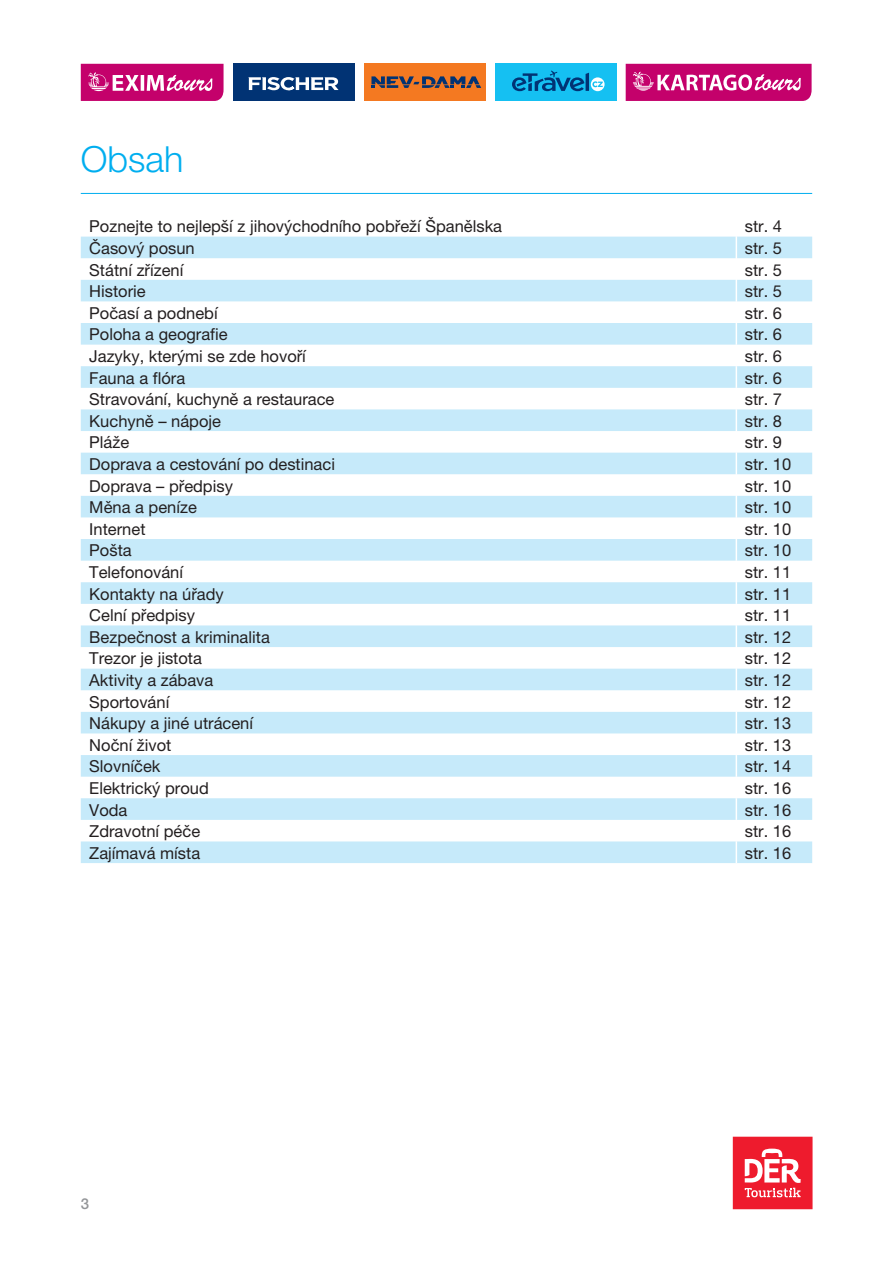
<style>
.page{position:relative;width:893px;height:1263px;background:#fff}
.page>*{position:absolute;margin:0;border:0;box-sizing:border-box;transform-origin:0 0}
.t1{font:300 36px "Helvetica Neue CE";color:#00aeef}
.t2{font:16.5px "Helvetica Neue CE";color:#231f20}
.t3{font:500 15px "Helvetica Neue CE";color:#939598}
</style>
<div class="page">
<div style="left:233px;top:64px;width:121px;height:37px;background:#013374"></div>
<svg style="left:248px;top:77px;width:91px;height:13px"></svg>
<div style="left:364px;top:64px;width:121px;height:37px;background:#f47921"></div>
<svg style="left:371px;top:76px;width:110px;height:12px"></svg>
<div style="left:495px;top:64px;width:121px;height:37px;background:#15c0f2"></div>
<svg style="left:512px;top:71px;width:93px;height:20px"></svg>
<svg style="left:81px;top:64px;width:143px;height:37px;background:#cd2b83"></svg>
<svg style="left:626px;top:64px;width:186px;height:37px;background:#ce2c84"></svg>
<div style="left:733px;top:1137px;width:79px;height:72px;background:#ee1b2d"></div>
<svg style="left:745px;top:1148px;width:56px;height:49px"></svg>
<hr style="left:81px;top:193px;width:731px;height:1px;background:#00aeef">
<svg style="left:81px;top:237px;width:731px;height:626px;fill:#ceecfa"></svg>
<svg style="left:736px;top:237px;width:1px;height:626px"></svg>
<h1 class="t1" style="left:81px;top:138px;width:104px">Obsah</h1>
<p class="t2" style="left:89px;top:217px;width:414px">Poznejte to nejlepší z jihovýchodního pobřeží Španělska</p>
<p class="t2" style="left:745px;top:217px;width:39px">str. 4</p>
<p class="t2" style="left:89px;top:238px;width:107px">Časový posun</p>
<p class="t2" style="left:745px;top:238px;width:39px">str. 5</p>
<p class="t2" style="left:89px;top:260px;width:96px">Státní zřízení</p>
<p class="t2" style="left:745px;top:260px;width:39px">str. 5</p>
<p class="t2" style="left:89px;top:281px;width:58px">Historie</p>
<p class="t2" style="left:745px;top:281px;width:39px">str. 5</p>
<p class="t2" style="left:89px;top:303px;width:130px">Počasí a podnebí</p>
<p class="t2" style="left:745px;top:303px;width:39px">str. 6</p>
<p class="t2" style="left:89px;top:325px;width:140px">Poloha a geografie</p>
<p class="t2" style="left:745px;top:325px;width:39px">str. 6</p>
<p class="t2" style="left:89px;top:346px;width:218px">Jazyky, kterými se zde hovoří</p>
<p class="t2" style="left:745px;top:346px;width:39px">str. 6</p>
<p class="t2" style="left:89px;top:368px;width:97px">Fauna a flóra</p>
<p class="t2" style="left:745px;top:368px;width:39px">str. 6</p>
<p class="t2" style="left:89px;top:389px;width:247px">Stravování, kuchyně a restaurace</p>
<p class="t2" style="left:745px;top:389px;width:39px">str. 7</p>
<p class="t2" style="left:89px;top:411px;width:133px">Kuchyně – nápoje</p>
<p class="t2" style="left:745px;top:411px;width:39px">str. 8</p>
<p class="t2" style="left:89px;top:433px;width:41px">Pláže</p>
<p class="t2" style="left:745px;top:433px;width:39px">str. 9</p>
<p class="t2" style="left:89px;top:454px;width:247px">Doprava a cestování po destinaci</p>
<p class="t2" style="left:745px;top:454px;width:48px">str. 10</p>
<p class="t2" style="left:89px;top:476px;width:145px">Doprava – předpisy</p>
<p class="t2" style="left:745px;top:476px;width:48px">str. 10</p>
<p class="t2" style="left:89px;top:497px;width:109px">Měna a peníze</p>
<p class="t2" style="left:745px;top:497px;width:48px">str. 10</p>
<p class="t2" style="left:89px;top:519px;width:58px">Internet</p>
<p class="t2" style="left:745px;top:519px;width:48px">str. 10</p>
<p class="t2" style="left:89px;top:541px;width:44px">Pošta</p>
<p class="t2" style="left:745px;top:541px;width:48px">str. 10</p>
<p class="t2" style="left:89px;top:562px;width:95px">Telefonování</p>
<p class="t2" style="left:745px;top:562px;width:48px">str. 11</p>
<p class="t2" style="left:89px;top:584px;width:136px">Kontakty na úřady</p>
<p class="t2" style="left:745px;top:584px;width:48px">str. 11</p>
<p class="t2" style="left:89px;top:605px;width:107px">Celní předpisy</p>
<p class="t2" style="left:745px;top:605px;width:48px">str. 11</p>
<p class="t2" style="left:89px;top:627px;width:182px">Bezpečnost a kriminalita</p>
<p class="t2" style="left:745px;top:627px;width:48px">str. 12</p>
<p class="t2" style="left:89px;top:649px;width:114px">Trezor je jistota</p>
<p class="t2" style="left:745px;top:649px;width:48px">str. 12</p>
<p class="t2" style="left:89px;top:670px;width:126px">Aktivity a zábava</p>
<p class="t2" style="left:745px;top:670px;width:48px">str. 12</p>
<p class="t2" style="left:89px;top:692px;width:82px">Sportování</p>
<p class="t2" style="left:745px;top:692px;width:48px">str. 12</p>
<p class="t2" style="left:89px;top:713px;width:165px">Nákupy a jiné utrácení</p>
<p class="t2" style="left:745px;top:713px;width:48px">str. 13</p>
<p class="t2" style="left:89px;top:735px;width:84px">Noční život</p>
<p class="t2" style="left:745px;top:735px;width:48px">str. 13</p>
<p class="t2" style="left:89px;top:757px;width:73px">Slovníček</p>
<p class="t2" style="left:745px;top:757px;width:48px">str. 14</p>
<p class="t2" style="left:89px;top:778px;width:121px">Elektrický proud</p>
<p class="t2" style="left:745px;top:778px;width:48px">str. 16</p>
<p class="t2" style="left:89px;top:800px;width:40px">Voda</p>
<p class="t2" style="left:745px;top:800px;width:48px">str. 16</p>
<p class="t2" style="left:89px;top:821px;width:112px">Zdravotní péče</p>
<p class="t2" style="left:745px;top:821px;width:48px">str. 16</p>
<p class="t2" style="left:89px;top:843px;width:112px">Zajímavá místa</p>
<p class="t2" style="left:745px;top:843px;width:48px">str. 16</p>
<p class="t3" style="left:81px;top:1194px;width:10px">3</p>
</div>
